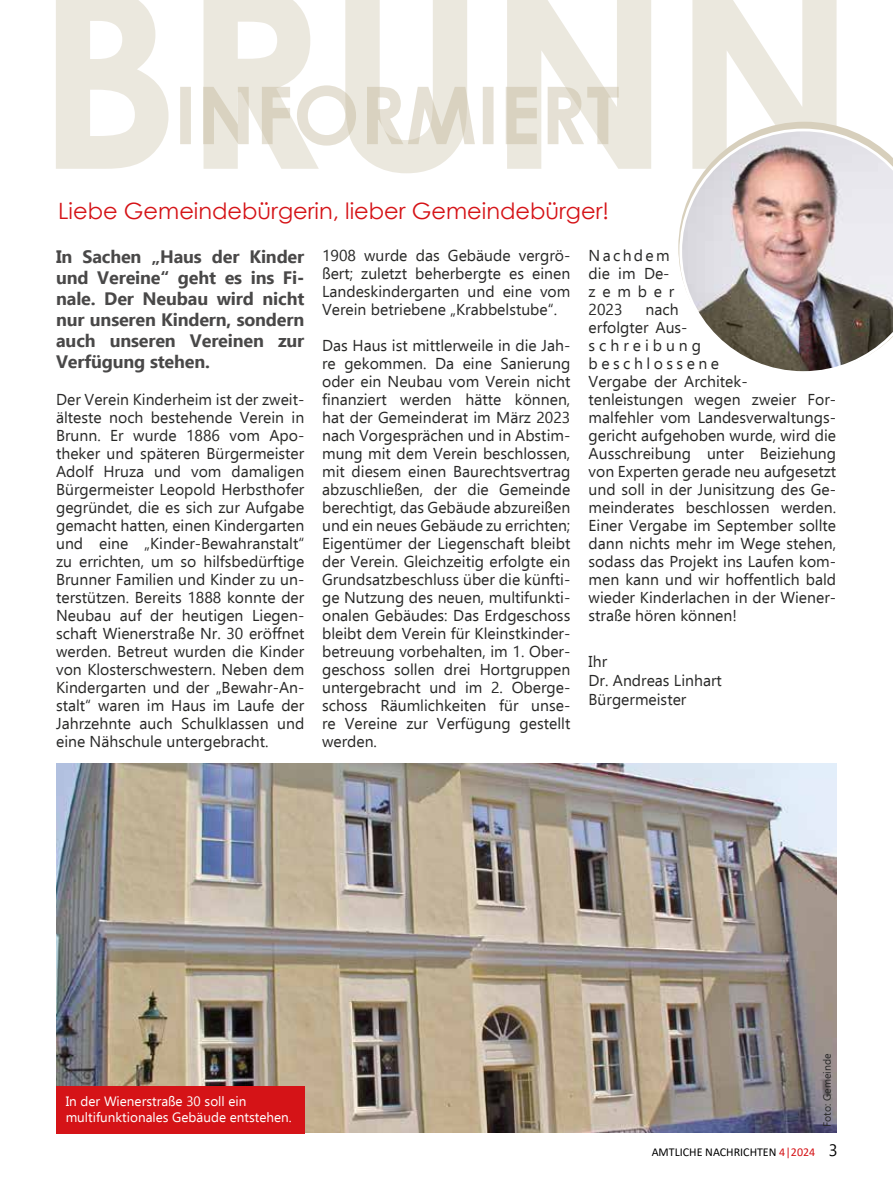
<style>
.page{position:relative;width:893px;height:1191px;background:#fff}
.page>*{position:absolute;margin:0;border:0;box-sizing:border-box;transform-origin:0 0}
.t1{font:22.5px "Century Gothic";color:#d51317}
.t2{font:700 18px/21px "Ebrima";letter-spacing:-.01em;color:#494848;text-align:justify}
.t3{font:15.75px/18px "Ebrima";color:#282827;text-align:justify}
.t4{font:15.75px/18px "Ebrima";letter-spacing:.145em;color:#282827}
.t5{font:13.5px/16.5px "Ebrima";color:#fff}
.t6{font:12px "Calibri";color:#000}
.t7{font:10.5px "Ebrima";color:#282827}
.s1{color:#d51317}
.s2{font-family:"Ebrima";font-size:16.5px}
</style>
<div class="page">
<svg style="left:56px;top:0;width:781px;height:173px;fill:#ebe8de"></svg>
<svg style="left:678px;top:122px;width:168px;height:135px"></svg>
<img style="left:679px;top:129px;width:214px;height:243px">
<svg style="left:180px;top:85px;width:439px;height:61px"></svg>
<img style="left:56px;top:763px;width:781px;height:369px">
<div style="left:56px;top:1086px;width:248px;height:47px;background:#d51317"></div>
<h1 class="t1" style="left:58px;top:195px;width:552px">Liebe Gemeindebürgerin, lieber Gemeindebürger!</h1>
<p class="t4" style="left:589px;top:246px;width:87px">Nachdem die im De&shy;zember<br>2023</p>
<p class="t3" style="left:322px;top:246px;width:250px">1908 wurde das Gebäude vergrö&shy;ßert; zuletzt beherbergte es einen Landeskindergarten und eine vom Verein betriebene „Krabbelstube“.</p>
<p class="t3" style="left:322px;top:336px;width:250px">Das Haus ist mittlerweile in die Jah&shy;re gekommen. Da eine Sanierung oder ein Neubau vom Verein nicht finanziert werden hätte können, hat der Gemeinderat im März 2023 nach Vorgesprächen und in Abstim&shy;mung mit dem Verein beschlossen, mit diesem einen Baurechtsvertrag abzuschließen, der die Gemeinde berechtigt, das Gebäude abzureißen und ein neues Gebäude zu errichten; Eigentümer der Liegenschaft bleibt der Verein. Gleichzeitig erfolgte ein Grundsatzbeschluss über die künfti&shy;ge Nutzung des neuen, multifunkti&shy;onalen Gebäudes: Das Erdgeschoss bleibt dem Verein für Kleinstkinder&shy;betreuung vorbehalten, im 1. Ober&shy;geschoss sollen drei Hortgruppen untergebracht und im 2. Oberge&shy;schoss Räumlichkeiten für unse&shy;re Vereine zur Verfügung gestellt werden.</p>
<p class="t2" style="left:56px;top:245px;width:250px">In Sachen „Haus der Kinder und Vereine“ geht es ins Fi&shy;nale. Der Neubau wird nicht nur unseren Kindern, sondern auch unseren Vereinen zur Verfügung stehen.</p>
<p class="t3" style="left:56px;top:390px;width:250px">Der Verein Kinderheim ist der zweit&shy;älteste noch bestehende Verein in Brunn. Er wurde 1886 vom Apo&shy;theker und späteren Bürgermeister Adolf Hruza und vom damaligen Bürgermeister Leopold Herbsthofer gegründet, die es sich zur Aufgabe gemacht hatten, einen Kindergarten und eine „Kinder-Bewahranstalt“ zu errichten, um so hilfsbedürftige Brunner Familien und Kinder zu un&shy;terstützen. Bereits 1888 konnte der Neubau auf der heutigen Liegen&shy;schaft Wienerstraße Nr. 30 eröffnet werden. Betreut wurden die Kinder von Klosterschwestern. Neben dem Kindergarten und der „Bewahr-An&shy;stalt“ waren im Haus im Laufe der Jahrzehnte auch Schulklassen und eine Nähschule untergebracht.</p>
<p class="t3" style="left:589px;top:300px;width:249px;text-align:left;text-indent:57px">nach<br>erfolgter Aus-<br>schreibung<br>beschlossene<br>Vergabe der Architek&shy;tenleistungen wegen zweier For&shy;malfehler vom Landesverwaltungs&shy;gericht aufgehoben wurde, wird die<br>Ausschreibung unter Beiziehung von Experten gerade neu aufgesetzt und soll in der Junisitzung des Ge&shy;meinderates beschlossen werden.<br>Einer Vergabe im September sollte dann nichts mehr im Wege stehen, sodass das Projekt ins Laufen kom&shy;men kann und wir hoffentlich bald wieder Kinderlachen in der Wiener&shy;straße hören können!</p>
<p class="t3" style="left:589px;top:651px;width:135px;line-height:18.9px;text-align:left">Ihr<br>Dr. Andreas Linhart<br>Bürgermeister</p>
<p class="t5" style="left:66px;top:1092px;width:228px">In der Wienerstraße 30 soll ein multifunktionales Gebäude entstehen.</p>
<p class="t7" style="left:819px;top:1127px;width:75px;rotate:-90deg">Foto: Gemeinde</p>
<p class="t6" style="left:652px;top:1143px;width:188px">AMTLICHE NACHRICHTEN <span class="s1">4|2024</span> <span class="s2">3</span></p>
</div>
